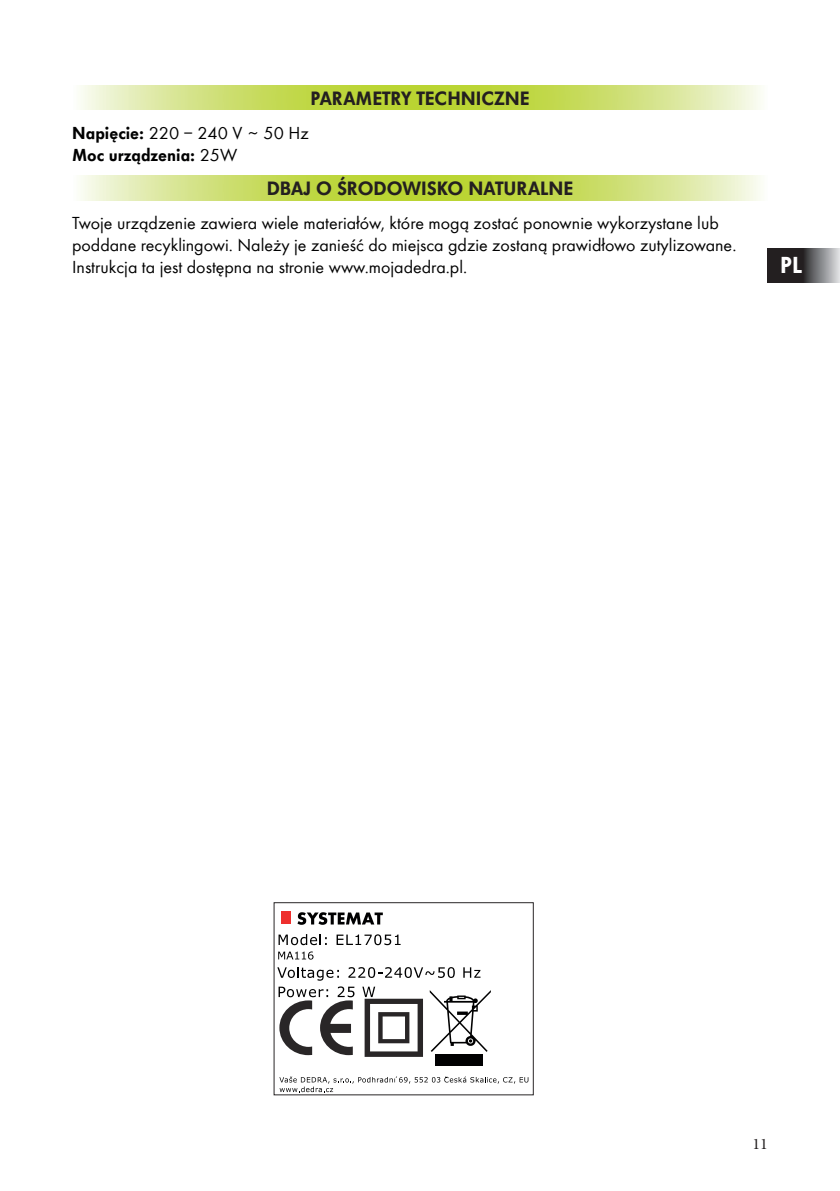
<style>
.page{position:relative;width:840px;height:1191px;background:#fff}
.page>*{position:absolute;margin:0;border:0;box-sizing:border-box;transform-origin:0 0}
.t1{font:800 24px "Futura EFCE";color:#fff}
.t2{font:800 20px "Futura EFCE";color:#231f20}
.t3{font:18px/22px "Futura EFCE";color:#000001}
.t4{font:800 18px/22px "Futura EFCE";color:#000001}
.t5{font:16px "Minion Pro";color:#231f20}
.s1{font-weight:400}
</style>
<div class="page">
<svg style="left:80px;top:85px;width:681px;height:25px;background:#cddf71"></svg>
<svg style="left:80px;top:176px;width:681px;height:24px;background:#cddf71"></svg>
<svg style="left:279px;top:1076px;width:249px;height:16px"></svg>
<div style="left:282px;top:911px;width:9px;height:12px;background:#ee2f2d"></div>
<svg style="left:297px;top:912px;width:85px;height:12px"></svg>
<svg style="left:278px;top:934px;width:48px;height:11px"></svg>
<svg style="left:336px;top:934px;width:64px;height:11px"></svg>
<svg style="left:278px;top:951px;width:35px;height:8px"></svg>
<svg style="left:277px;top:967px;width:62px;height:13px"></svg>
<svg style="left:348px;top:967px;width:106px;height:11px"></svg>
<svg style="left:463px;top:967px;width:17px;height:10px"></svg>
<svg style="left:278px;top:986px;width:76px;height:69px"></svg>
<svg style="left:362px;top:986px;width:61px;height:70px"></svg>
<div style="left:435px;top:1053px;width:47px;height:12px;background:#000001"></div>
<svg style="left:429px;top:990px;width:61px;height:62px"></svg>
<img style="left:767px;top:248px;width:72px;height:34px">
<p class="t2" style="left:310px;top:85px;width:220px">PARAMETRY TECHNICZNE</p>
<p class="t4" style="left:72px;top:122px;width:238px">Napięcie: <span class="s1">220 – 240 V ~ 50 Hz<br></span>Moc urządzenia: <span class="s1">25W</span></p>
<p class="t2" style="left:266px;top:175px;width:308px">DBAJ O ŚRODOWISKO NATURALNE</p>
<p class="t3" style="left:72px;top:212px;width:665px">Twoje urządzenie zawiera wiele materiałów, które mogą zostać ponownie wykorzystane lub poddane recyklingowi. Należy je zanieść do miejsca gdzie zostaną prawidłowo zutylizowane.<br>Instrukcja ta jest dostępna na stronie www.mojadedra.pl.</p>
<h1 class="t1" style="left:779px;top:249px;width:23px">PL</h1>
<p class="t5" style="left:752px;top:1133px;width:17px">11</p>
</div>
